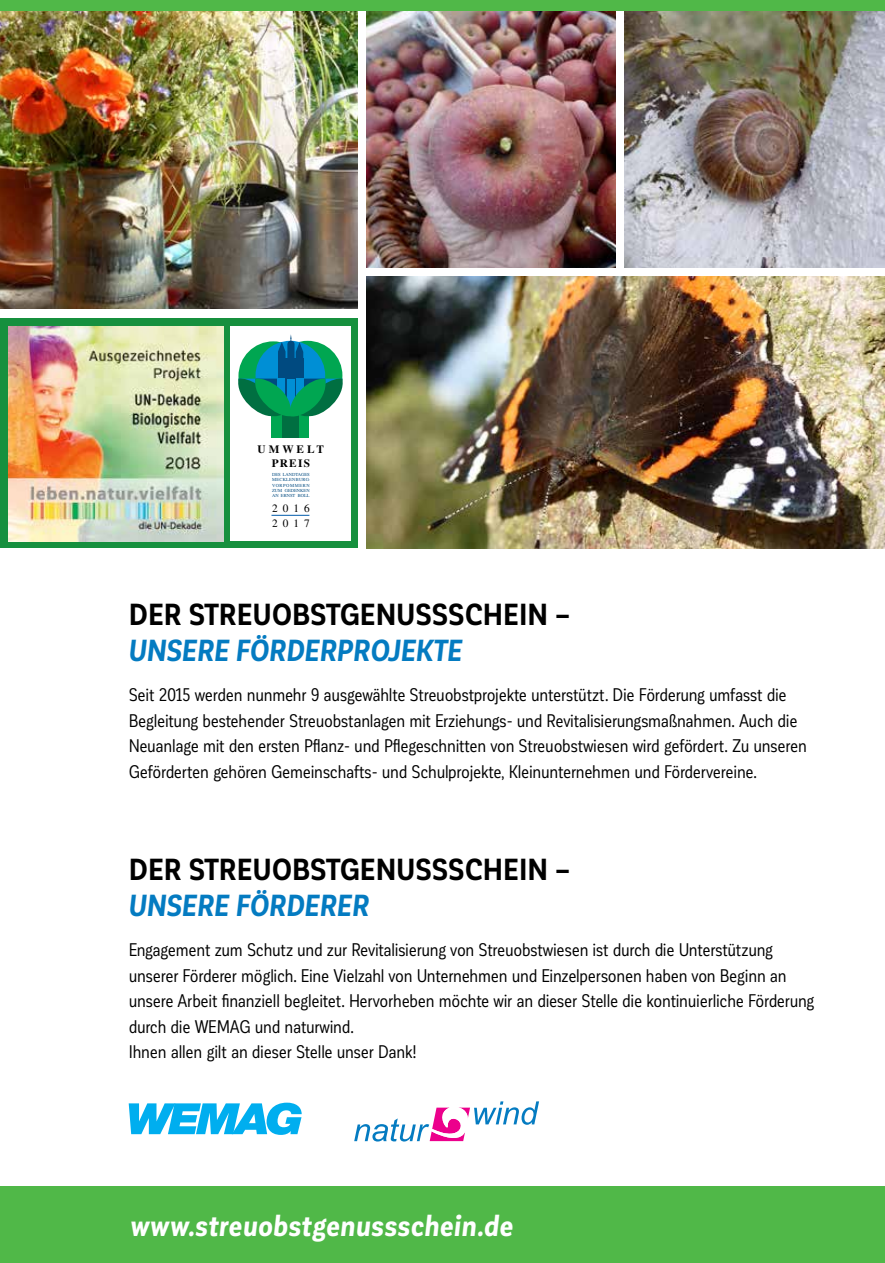
<style>
.page{position:relative;width:885px;height:1263px;background:#fff}
.page>*{position:absolute;margin:0;border:0;box-sizing:border-box;transform-origin:0 0}
.t1{font:700 30px "Corporative Sans Cnd";letter-spacing:-.005em;color:#000}
.t2{font:italic 700 30px "Corporative Sans Cnd";letter-spacing:-.005em;color:#047bc1}
.t3{font:italic 700 30px "Corporative Sans Cnd";letter-spacing:-.005em;color:#fff}
.t4{font:18px/25.5px "Corporative Sans Cnd";letter-spacing:-.015em;color:#000}
.t5{font:700 11.25px/14.1px "Times";letter-spacing:.175em;color:#000;text-align:center}
.t6{font:11.25px/15.1px "Times";letter-spacing:.445em;color:#000}
.t7{font:4.65px/5.2px "Times";color:#004a80}
</style>
<div class="page">
<div style="left:0;top:318px;width:358px;height:230px;background:#16903e"></div>
<img style="left:884px;top:0;width:1px;height:1195px">
<div style="left:0;top:1186px;width:884px;height:77px;background:#50b848"></div>
<img style="left:367px;top:276px;width:517px;height:272px">
<img style="left:624px;top:11px;width:260px;height:257px">
<img style="left:367px;top:11px;width:248px;height:257px">
<img style="left:8px;top:326px;width:215px;height:215px">
<div style="left:230px;top:326px;width:120px;height:215px;background:#fff"></div>
<hr style="left:271px;top:515px;width:38px;height:1px;background:#005baa">
<div style="left:272px;top:412px;width:37px;height:26px;background:#00a651"></div>
<div style="left:282px;top:413px;width:17px;height:25px;background:#006f41"></div>
<div style="left:273px;top:341px;width:69px;height:69px;background:#00a651;border-radius:50%"></div>
<div style="left:238px;top:341px;width:70px;height:70px;background:#00a651;border-radius:50%"></div>
<div style="left:255px;top:341px;width:70px;height:69px;background:#008fd5;border-radius:50%"></div>
<div style="left:278px;top:358px;width:25px;height:21px;background:#004a80"></div>
<svg style="left:278px;top:334px;width:25px;height:24px"></svg>
<svg style="left:238px;top:377px;width:105px;height:42px"></svg>
<img style="left:0;top:11px;width:358px;height:297px">
<div style="left:0;top:0;width:884px;height:11px;background:#50b848"></div>
<svg style="left:354px;top:1101px;width:185px;height:40px"></svg>
<svg style="left:129px;top:1103px;width:173px;height:32px"></svg>
<p class="t5" style="left:257px;top:442px;width:68px">UMWELT<br>PREIS</p>
<p class="t6" style="left:272px;top:500px;width:39px">2016<br>2017</p>
<p class="t7" style="left:272px;top:472px;width:40px">DES LANDTAGES<br>MECKLENBURG-<br>VORPOMMERN<br>ZUM GEDENKEN<br>AN ERNST BOLL</p>
<h1 class="t1" style="left:129px;top:598px;width:443px">DER STREUOBSTGENUSSSCHEIN –</h1>
<h1 class="t2" style="left:129px;top:634px;width:335px">UNSERE FÖRDERPROJEKTE</h1>
<p class="t4" style="left:129px;top:682px;width:679px">Seit 2015 werden nunmehr 9 ausgewählte Streuobstprojekte unterstützt. Die Förderung umfasst die Begleitung bestehender Streuobstanlagen mit Erziehungs- und Revitalisierungsmaßnahmen. Auch die Neuanlage mit den ersten Pflanz- und Pflegeschnitten von Streuobstwiesen wird gefördert. Zu unseren Geförderten gehören Gemeinschafts- und Schulprojekte, Kleinunternehmen und Fördervereine.</p>
<h1 class="t1" style="left:129px;top:853px;width:443px">DER STREUOBSTGENUSSSCHEIN –</h1>
<h1 class="t2" style="left:129px;top:889px;width:242px">UNSERE FÖRDERER</h1>
<p class="t4" style="left:129px;top:937px;width:687px">Engagement zum Schutz und zur Revitalisierung von Streuobstwiesen ist durch die Unterstützung unserer Förderer möglich. Eine Vielzahl von Unternehmen und Einzelpersonen haben von Beginn an unsere Arbeit finanziell begleitet. Hervorheben möchte wir an dieser Stelle die kontinuierliche Förderung durch die WEMAG und naturwind.<br>Ihnen allen gilt an dieser Stelle unser Dank!</p>
<h1 class="t3" style="left:131px;top:1209px;width:384px">WWW.STREUOBSTGENUSSSCHEIN.DE</h1>
</div>
